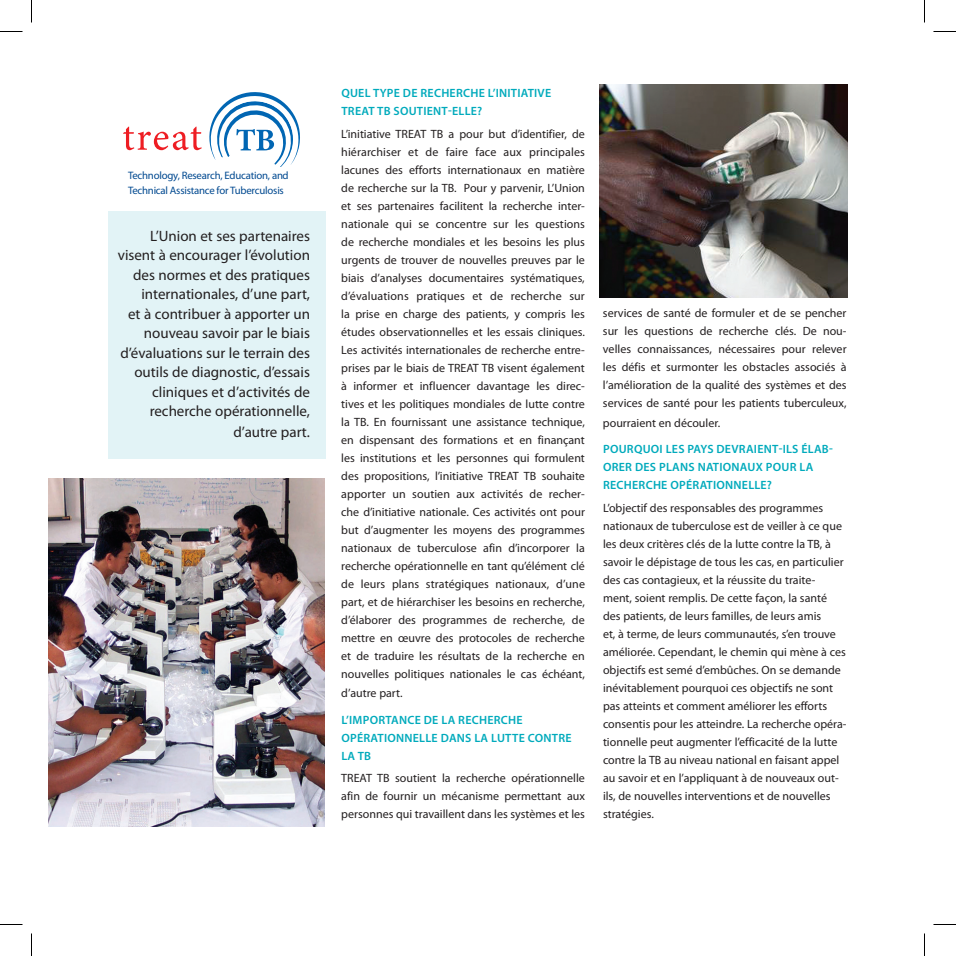
<style>
.page{position:relative;width:956px;height:956px;background:#fff}
.page>*{position:absolute;margin:0;border:0;box-sizing:border-box;transform-origin:0 0}
.t1{font:15px/19.5px "Myriad Pro";color:#231f20;text-align:right}
.t2{font:12px/18px "Myriad Pro";color:#231f20;text-align:justify}
.t3{font:600 12px/18px "Myriad Pro";letter-spacing:.02em;color:#00aabc}
.t4{font:10.8px/14.7px "Myriad Pro";letter-spacing:-.02em;color:#014990}
</style>
<div class="page">
<img style="left:49px;top:478px;width:275px;height:348px">
<svg style="left:123px;top:92px;width:177px;height:75px"></svg>
<div style="left:108px;top:211px;width:218px;height:248px;background:#e2f3f6"></div>
<img style="left:599px;top:85px;width:249px;height:213px">
<svg style="left:0;top:31px;width:22px;height:1px"></svg>
<svg style="left:933px;top:31px;width:23px;height:1px"></svg>
<svg style="left:0;top:924px;width:22px;height:1px"></svg>
<svg style="left:933px;top:924px;width:23px;height:1px"></svg>
<svg style="left:31px;top:0;width:1px;height:23px"></svg>
<svg style="left:31px;top:933px;width:1px;height:23px"></svg>
<svg style="left:924px;top:0;width:1px;height:23px"></svg>
<svg style="left:924px;top:933px;width:1px;height:23px"></svg>
<p class="t4" style="left:128px;top:168px;width:162px">Technology, Research, Education, and<br>Technical Assistance for Tuberculosis</p>
<p class="t1" style="left:118px;top:226px;width:194px">L’Union et ses partenaires visent à encourager l’évolution des normes et des pratiques internationales, d’une part,<br>et à contribuer à apporter un nouveau savoir par le biais d’évaluations sur le terrain des outils de diagnostic, d’essais cliniques et d’activités de recherche opérationnelle,</p>
<p class="t1" style="left:233px;top:422px;width:78px">d’autre part.</p>
<p class="t3" style="left:341px;top:84px;width:172px">QUEL TYPE DE RECHERCHE L’INITIATI</p>
<p class="t3" style="left:538px;top:84px;width:14px">VE</p>
<p class="t3" style="left:341px;top:102px;width:142px">TREAT TB SOUTIENT-ELLE?</p>
<p class="t2" style="left:341px;top:124px;width:245px">L’initiative TREAT TB a pour but d’identifier, de hiérarchiser et de faire face aux principales lacunes des efforts internationaux en matière de recherche sur la TB. Pour y parvenir, L’Union et ses partenaires facilitent la recherche inter&shy;nationale qui se concentre sur les questions de recherche mondiales et les besoins les plus urgents de trouver de nouvelles preuves par le biais d’analyses documentaires systématiques, d’évaluations pratiques et de recherche sur la prise en charge des patients, y compris les études observationnelles et les essais cliniques.<br>Les activités internationales de recherche entre&shy;prises par le biais de TREAT TB visent également à informer et influencer davantage les direc&shy;tives et les politiques mondiales de lutte contre la TB. En fournissant une assistance technique, en dispensant des formations et en finançant les institutions et les personnes qui formulent des propositions, l’initiative TREAT TB souhaite apporter un soutien aux activités de recher&shy;che d’initiative nationale. Ces activités ont pour but d’augmenter les moyens des programmes nationaux de tuberculose afin d’incorporer la recherche opérationnelle en tant qu’élément clé de leurs plans stratégiques nationaux, d’une part, et de hiérarchiser les besoins en recherche, d’élaborer des programmes de recherche, de mettre en œuvre des protocoles de recherche et de traduire les résultats de la recherche en nouvelles politiques nationales le cas échéant,</p>
<p class="t2" style="left:341px;top:684px;width:63px">d’autre part.</p>
<p class="t3" style="left:341px;top:710px;width:181px">L’IMPORTANCE DE LA RECHERCHE<br>OPÉRATI</p>
<p class="t3" style="left:387px;top:728px;width:126px">ONNELLE DANS LA LUTTE</p>
<p class="t3" style="left:528px;top:728px;width:32px">CONTRE</p>
<p class="t3" style="left:341px;top:746px;width:31px">LA TB</p>
<p class="t2" style="left:341px;top:769px;width:245px">TREAT TB soutient la recherche opérationnelle afin de fournir un mécanisme permettant aux personnes qui travaillent dans les systèmes et les</p>
<p class="t2" style="left:603px;top:304px;width:245px">services de santé de formuler et de se pencher sur les questions de recherche clés. De nou&shy;velles connaissances, nécessaires pour relever les défis et surmonter les obstacles associés à l’amélioration de la qualité des systèmes et des services de santé pour les patients tuberculeux,</p>
<p class="t2" style="left:603px;top:414px;width:119px">pourraient en découler.</p>
<p class="t3" style="left:603px;top:440px;width:143px">POURQUOI LES PAYS DEVRAIE</p>
<p class="t3" style="left:764px;top:440px;width:71px">NT-ILS ÉLAB-</p>
<p class="t3" style="left:603px;top:458px;width:17px">ORER</p>
<p class="t3" style="left:603px;top:458px;width:210px;text-indent:32px">DES PLANS NATIONAUX POUR LA<br>RECHERCHE OPÉRATI</p>
<p class="t3" style="left:716px;top:476px;width:57px">ONNELLE?</p>
<p class="t2" style="left:603px;top:498px;width:245px;text-align:left">L’objectif des responsables des programmes nationaux de tuberculose est de veiller à ce que les deux critères clés de la lutte contre la TB, à savoir le dépistage de tous les cas, en particulier des cas contagieux, et la réussite du traite&shy;ment, soient remplis. De cette façon, la santé des patients, de leurs familles, de leurs amis<br>et, à terme, de leurs communautés, s’en trouve améliorée. Cependant, le chemin qui mène à ces objectifs est semé d’embûches. On se demande inévitablement pourquoi ces objectifs ne sont pas atteints et comment améliorer les efforts consentis pour les atteindre. La recherche opéra&shy;tionnelle peut augmenter l’efficacité de la lutte contre la TB au niveau national en faisant appel au savoir et en l’appliquant à de nouveaux out&shy;ils, de nouvelles interventions et de nouvelles stratégies.</p>
</div>
